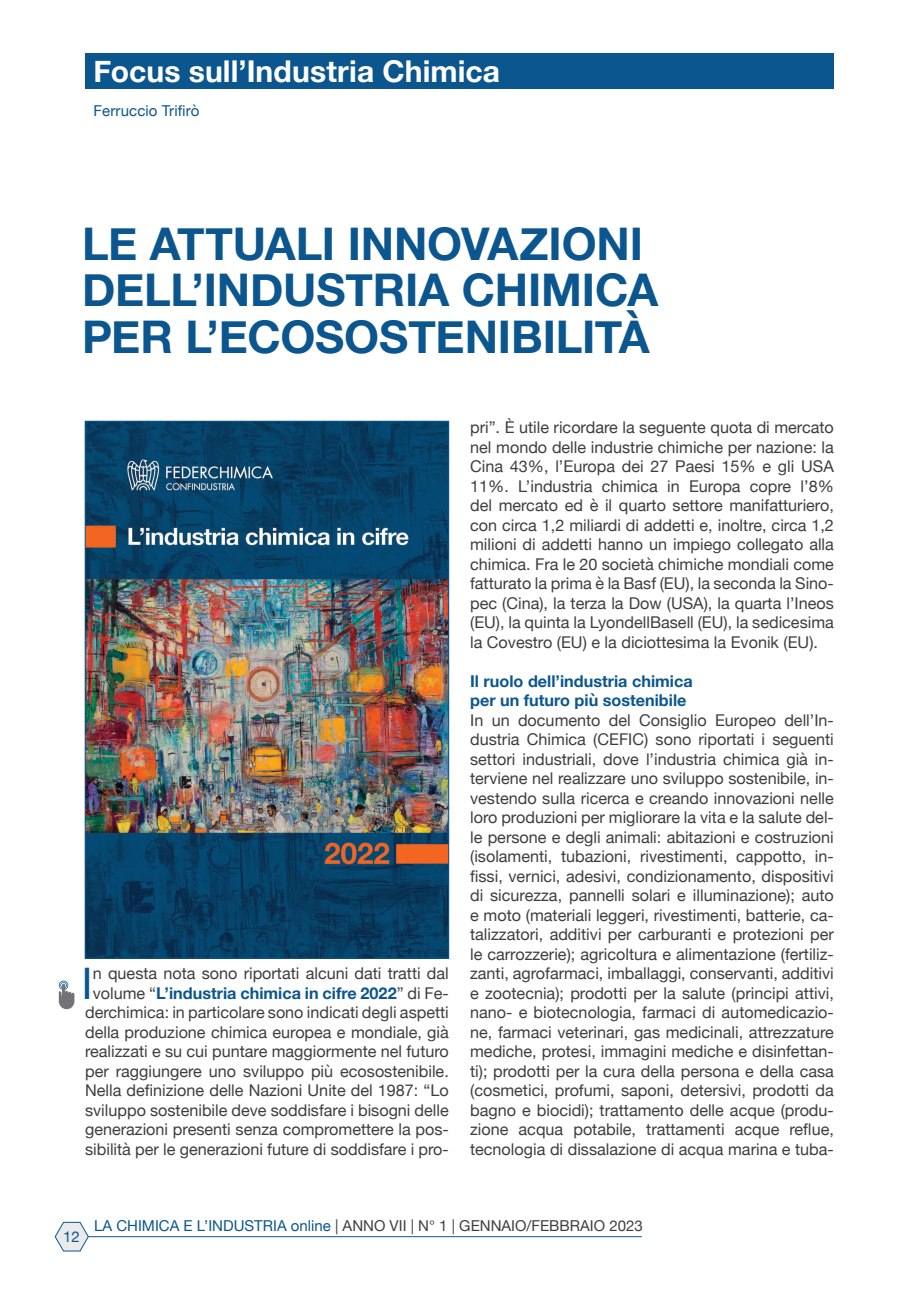
<style>
.page{position:relative;width:919px;height:1289px;background:#fff}
.page>*{position:absolute;margin:0;border:0;box-sizing:border-box;transform-origin:0 0}
.Titolo_articolo{font:700 45px/46.5px "Helvetica Neue";letter-spacing:-.005em;color:#0b568e}
.Body_Text_2{font:43.5px "Helvetica Neue";color:#0b568e}
.Rubrica{font:700 30px "Helvetica Neue";letter-spacing:.005em;color:#fff}
.Body_Text_2-2{font:16.2px/19.5px "Helvetica Neue";color:#3e3e3f;text-align:justify}
.Body_Text_2-3{font:700 16.2px "Helvetica Neue";color:#0b568e}
.t1{font:15px "Helvetica Neue";color:#3e3e3f}
.Autori{font:15px "Helvetica Neue";letter-spacing:.005em;color:#0b568e}
.s1{font-weight:700;color:#0b568e}
.s2{color:#0b568e}
</style>
<div class="page">
<svg style="left:55px;top:1222px;width:33px;height:29px"></svg>
<hr style="left:88px;top:1236px;width:553px;height:1px;background:#0b568e">
<div style="left:85px;top:53px;width:748px;height:36px;background:#0b568e"></div>
<svg style="left:59px;top:980px;width:15px;height:29px"></svg>
<img style="left:87px;top:423px;width:360px;height:533px">
<p class="Rubrica" style="left:94px;top:48px;width:408px">Focus sull’Industria Chimica</p>
<p class="Autori" style="left:94px;top:100px;width:107px">Ferruccio Trifirò</p>
<h3 class="Rubrica" style="left:102px;top:48px;width:408px">Focus su l’Industria Chimica</h3>
<p class="Titolo_articolo" style="left:82px;top:222px;width:577px">LE ATTUALI INNOVAZIONI<br>DELL’INDUSTRIA CHIMICA</p>
<p class="Titolo_articolo" style="left:82px;top:315px;width:569px">PER L’ECOSOSTENIBILITÀ</p>
<p class="Body_Text_2" style="left:81px;top:951px;width:13px">I</p>
<p class="Body_Text_2-2" style="left:85px;top:964px;width:365px;text-align:center">n questa nota sono riportati alcuni dati tratti dal volume “<span class="s1">L’industria chimica in cifre 2022</span>” di Fe&shy;derchimica: in particolare sono indicati degli aspetti della produzione chimica europea e mondiale, già realizzati e su cui puntare maggiormente nel futuro per raggiungere uno sviluppo più ecosostenibile.<br>Nella definizione delle Nazioni Unite del 1987: “Lo sviluppo sostenibile deve soddisfare i bisogni delle generazioni presenti senza compromettere la pos&shy;sibilità per le generazioni future di soddisfare i pro-</p>
<p class="Body_Text_2-2" style="left:470px;top:418px;width:365px">pri”. È utile ricordare la seguente quota di mercato nel mondo delle industrie chimiche per nazione: la Cina 43%, l’Europa dei 27 Paesi 15% e gli USA 11%. L’industria chimica in Europa copre l’8% del mercato ed è il quarto settore manifatturiero, con circa 1,2 miliardi di addetti e, inoltre, circa 1,2 milioni di addetti hanno un impiego collegato alla chimica. Fra le 20 società chimiche mondiali come fatturato la prima è la Basf (EU), la seconda la Sino&shy;pec (Cina), la terza la Dow (USA), la quarta l’Ineos (EU), la quinta la LyondellBasell (EU), la sedicesima la Covestro (EU) e la diciottesima la Evonik (EU).</p>
<p class="Body_Text_2-3" style="left:470px;top:668px;width:224px">Il ruolo dell’industria chimica</p>
<p class="Body_Text_2-3" style="left:470px;top:687px;width:218px">per un futuro più sostenibile</p>
<p class="Body_Text_2-2" style="left:470px;top:711px;width:365px">In un documento del Consiglio Europeo dell’In&shy;dustria Chimica (CEFIC) sono riportati i seguenti settori industriali, dove l’industria chimica già in&shy;terviene nel realizzare uno sviluppo sostenibile, in&shy;vestendo sulla ricerca e creando innovazioni nelle loro produzioni per migliorare la vita e la salute del&shy;le persone e degli animali: abitazioni e costruzioni (isolamenti, tubazioni, rivestimenti, cappotto, in&shy;fissi, vernici, adesivi, condizionamento, dispositivi di sicurezza, pannelli solari e illuminazione); auto e moto (materiali leggeri, rivestimenti, batterie, ca&shy;talizzatori, additivi per carburanti e protezioni per le carrozzerie); agricoltura e alimentazione (fertiliz&shy;zanti, agrofarmaci, imballaggi, conservanti, additivi e zootecnia); prodotti per la salute (principi attivi, nano- e biotecnologia, farmaci di automedicazio&shy;ne, farmaci veterinari, gas medicinali, attrezzature mediche, protesi, immagini mediche e disinfettan&shy;ti); prodotti per la cura della persona e della casa (cosmetici, profumi, saponi, detersivi, prodotti da bagno e biocidi); trattamento delle acque (produ&shy;zione acqua potabile, trattamenti acque reflue, tecnologia di dissalazione di acqua marina e tuba-</p>
<p class="Autori" style="left:63px;top:1225px;width:18px">12</p>
<p class="t1" style="left:94px;top:1214px;width:550px"><span class="s2">LA CHIMICA E L’INDUSTRIA online</span> | ANNO VII | N° 1 | GENNAIO/FEBBRAIO 2023</p>
</div>
